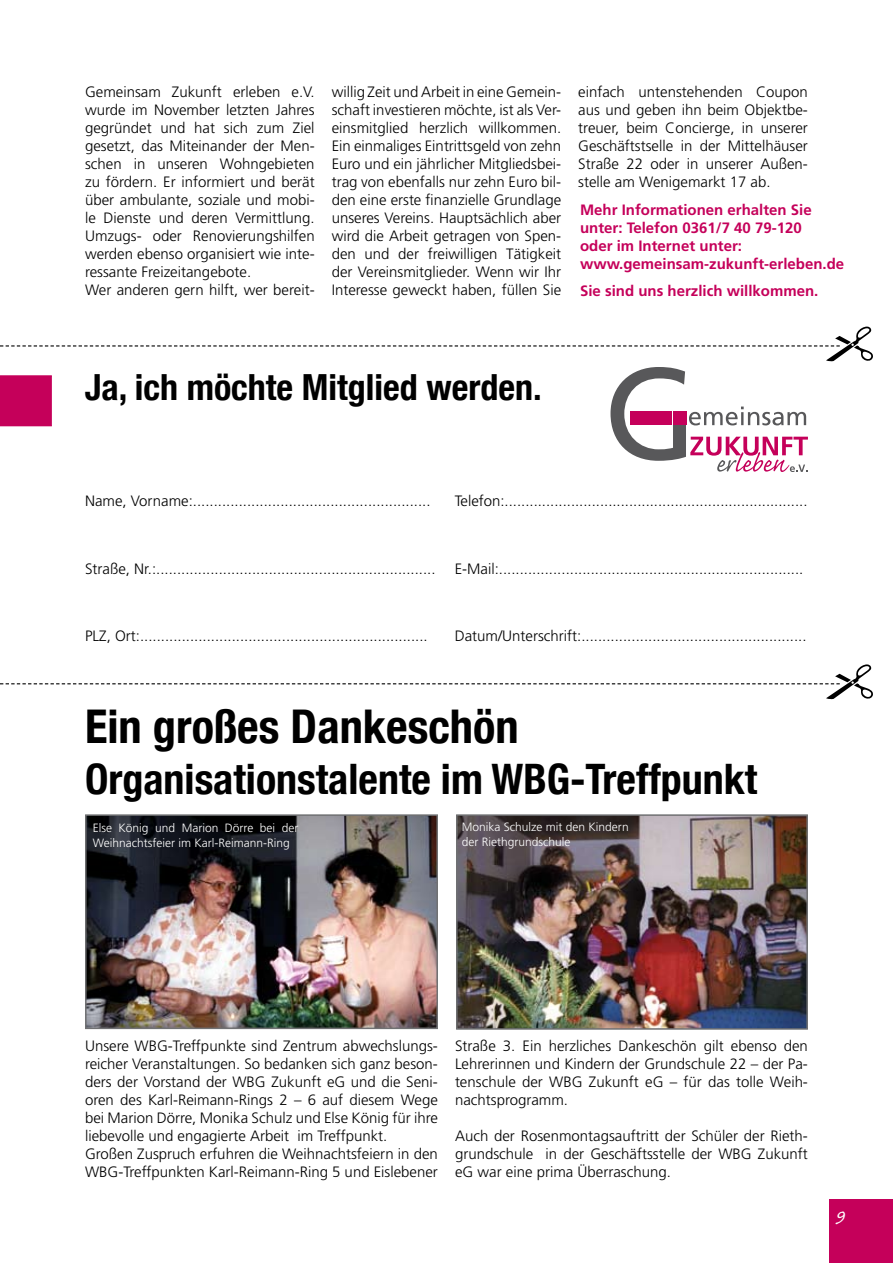
<style>
.page{position:relative;width:893px;height:1263px;background:#fff}
.page>*{position:absolute;margin:0;border:0;box-sizing:border-box;transform-origin:0 0}
.t1{font:700 condensed 46.5px "Helvetica Neue";color:#000}
.t2{font:700 condensed 42px "Helvetica Neue";color:#000}
.t3{font:700 condensed 36px "Helvetica Neue";color:#000}
.t4{font:25.5px "Caflisch Script Pro";color:#fff}
.t5{font:300 15px/18px "Frutiger";color:#000;text-align:justify}
.t6{font:700 15px/18px "Frutiger";color:#c5005a}
.t7{font:300 12px/14.4px "Frutiger";color:#fff}
</style>
<div class="page">
<svg style="left:0;top:326px;width:873px;height:35px"></svg>
<div style="left:1px;top:376px;width:50px;height:50px;background:#c5005a"></div>
<div style="left:0;top:375px;width:52px;height:51px;border:1px solid #c5005a"></div>
<svg style="left:610px;top:367px;width:198px;height:105px"></svg>
<svg style="left:0;top:664px;width:873px;height:35px"></svg>
<img style="left:459px;top:817px;width:346px;height:210px">
<div style="left:456px;top:814px;width:352px;height:216px;border:2px solid #707173"></div>
<div style="left:829px;top:1199px;width:64px;height:64px;background:#c5005a"></div>
<img style="left:88px;top:817px;width:347px;height:209px">
<div style="left:85px;top:814px;width:353px;height:215px;border:2px solid #707173"></div>
<p class="t5" style="left:85px;top:83px;width:231px;text-align:left">Gemeinsam Zukunft erleben e.V. wurde im November letzten Jahres gegründet und hat sich zum Ziel gesetzt, das Miteinander der Men&shy;schen in unseren Wohngebieten zu fördern. Er informiert und berät über ambulante, soziale und mobi&shy;le Dienste und deren Vermittlung.<br>Umzugs- oder Renovierungshilfen werden ebenso organisiert wie inte&shy;ressante Freizeitangebote.<br>Wer anderen gern hilft, wer bereit-</p>
<p class="t5" style="left:332px;top:83px;width:231px">willig Zeit und Arbeit in eine Gemein&shy;schaft investieren möchte, ist als Ver&shy;einsmitglied herzlich willkommen.<br>Ein einmaliges Eintrittsgeld von zehn Euro und ein jährlicher Mitgliedsbei&shy;trag von ebenfalls nur zehn Euro bil&shy;den eine erste finanzielle Grundlage unseres Vereins. Hauptsächlich aber wird die Arbeit getragen von Spen&shy;den und der freiwilligen Tätigkeit der Vereinsmitglieder. Wenn wir Ihr Interesse geweckt haben, füllen Sie</p>
<p class="t5" style="left:578px;top:83px;width:231px">einfach untenstehenden Coupon aus und geben ihn beim Objektbe&shy;treuer, beim Concierge, in unserer Geschäftstselle in der Mittelhäuser Straße 22 oder in unserer Außen&shy;stelle am Wenigemarkt 17 ab.</p>
<p class="t6" style="left:580px;top:200px;width:266px">Mehr Informationen erhalten Sie unter: Telefon 0361/7 40 79-120<br>oder im Internet unter: www.gemeinsam-zukunft-erleben.de</p>
<p class="t6" style="left:580px;top:281px;width:240px">Sie sind uns herzlich willkommen.</p>
<h3 class="t3" style="left:85px;top:366px;width:458px">Ja, ich möchte Mitglied werden.</h3>
<p class="t5" style="left:85px;top:492px;width:347px">Name, Vorname:.........................................................</p>
<p class="t5" style="left:455px;top:492px;width:354px">Telefon:.........................................................................</p>
<p class="t5" style="left:85px;top:559px;width:352px">Straße, Nr.:...................................................................</p>
<p class="t5" style="left:455px;top:559px;width:350px">E-Mail:.........................................................................</p>
<p class="t5" style="left:85px;top:627px;width:344px">PLZ, Ort:.....................................................................</p>
<p class="t5" style="left:455px;top:627px;width:353px">Datum/Unterschrift:......................................................</p>
<h1 class="t1" style="left:85px;top:698px;width:435px">Ein großes Dankeschön</h1>
<h2 class="t2" style="left:85px;top:753px;width:674px">Organisationstalente im WBG-Treffpunkt</h2>
<p class="t7" style="left:93px;top:821px;width:207px">Else König und Marion Dörre bei der<br>Weihnachtsfeier im Karl-Reimann-Ring</p>
<p class="t7" style="left:462px;top:820px;width:168px">Monika Schulze mit den Kindern der Riethgrundschule</p>
<p class="t5" style="left:85px;top:1036px;width:354px;text-align:left">Unsere WBG-Treffpunkte sind Zentrum abwechslungs&shy;reicher Veranstaltungen. So bedanken sich ganz beson&shy;ders der Vorstand der WBG Zukunft eG und die Seni&shy;oren des Karl-Reimann-Rings 2 – 6 auf diesem Wege bei Marion Dörre, Monika Schulz und Else König für ihre liebevolle und engagierte Arbeit im Treffpunkt.<br>Großen Zuspruch erfuhren die Weihnachtsfeiern in den WBG-Treffpunkten Karl-Reimann-Ring 5 und Eislebener</p>
<p class="t5" style="left:455px;top:1036px;width:354px">Straße 3. Ein herzliches Dankeschön gilt ebenso den Lehrerinnen und Kindern der Grundschule 22 – der Pa&shy;tenschule der WBG Zukunft eG – für das tolle Weih&shy;nachtsprogramm.</p>
<p class="t5" style="left:455px;top:1126px;width:354px">Auch der Rosenmontagsauftritt der Schüler der Rieth&shy;grundschule in der Geschäftsstelle der WBG Zukunft eG war eine prima Überraschung.</p>
<h3 class="t4" style="left:834px;top:1203px;width:11px">9</h3>
</div>
